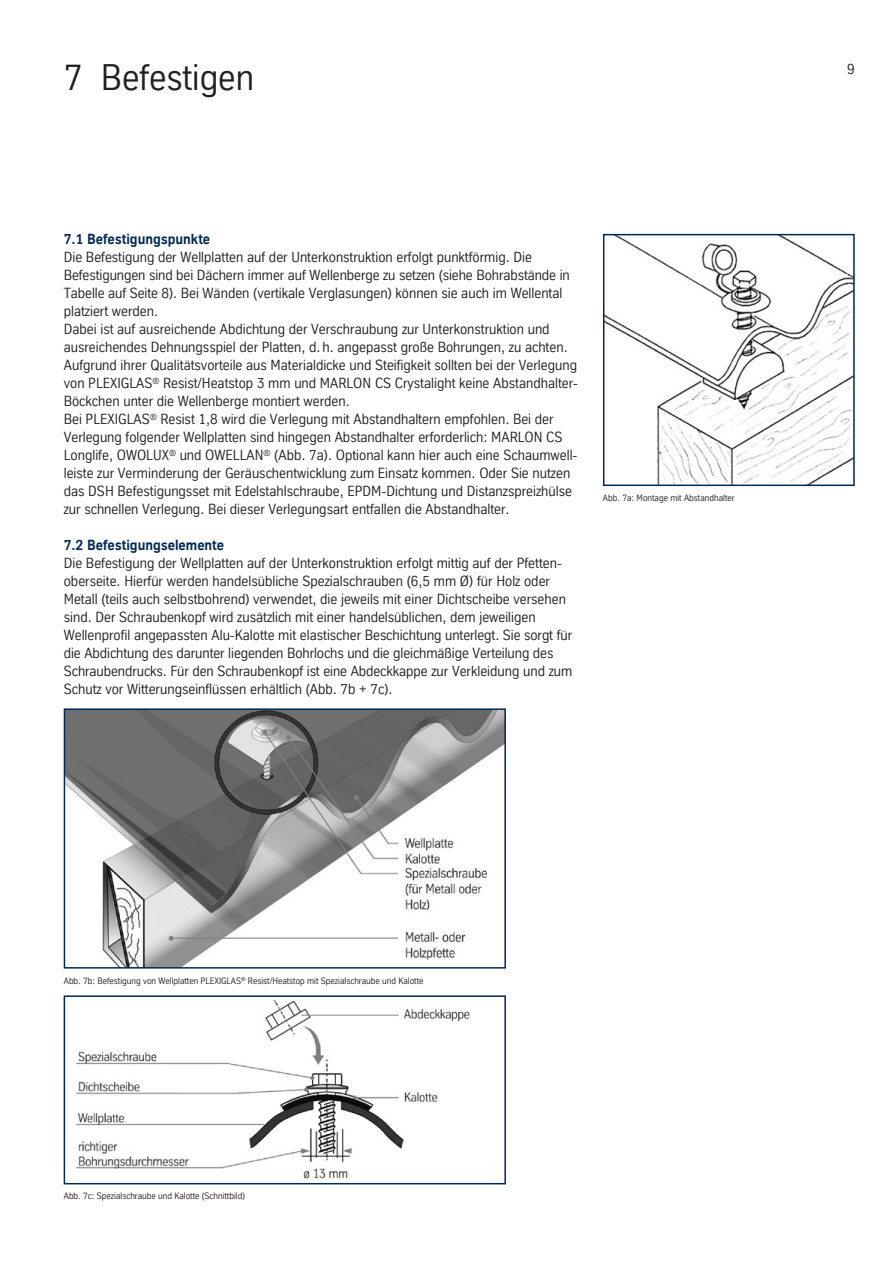
<style>
.page{position:relative;width:893px;height:1263px;background:#fff}
.page>*{position:absolute;margin:0;border:0;box-sizing:border-box;transform-origin:0 0}
.t1{font:36px "TK Type";color:#231f20}
.t2{font:14.25px/18px "TK Type";color:#231f20}
.t3{font:700 14.25px "TK Type";color:#002954}
.t4{font:9px "TK Type";color:#231f20}
</style>
<div class="page">
<img style="left:606px;top:237px;width:246px;height:246px">
<div style="left:603px;top:234px;width:252px;height:252px;border:2px solid #002954"></div>
<img style="left:67px;top:711px;width:436px;height:254px">
<div style="left:64px;top:708px;width:442px;height:260px;border:2px solid #002954"></div>
<img style="left:75px;top:1000px;width:395px;height:179px">
<div style="left:64px;top:995px;width:442px;height:189px;border:2px solid #002954"></div>
<h1 class="t1" style="left:64px;top:57px;width:192px">7 Befestigen</h1>
<p class="t3" style="left:64px;top:231px;width:148px">7.1 Befestigungspunkte</p>
<p class="t2" style="left:64px;top:248px;width:516px">Die Befestigung der Wellplatten auf der Unterkonstruktion erfolgt punktförmig. Die Befestigungen sind bei Dächern immer auf Wellenberge zu setzen (siehe Bohrabstände in Tabelle auf Seite 8). Bei Wänden (vertikale Verglasungen) können sie auch im Wellental platziert werden.<br>Dabei ist auf ausreichende Abdichtung der Verschraubung zur Unterkonstruktion und ausreichendes Dehnungsspiel der Platten, d.h. angepasst große Bohrungen, zu achten.<br>Aufgrund ihrer Qualitätsvorteile aus Materialdicke und Steifigkeit sollten bei der Verlegung von PLEXIGLAS<sup>®</sup> Resist/Heatstop 3 mm und MARLON CS Crystalight keine Abstandhalter-Böckchen unter die Wellenberge montiert werden.<br>Bei PLEXIGLAS<sup>®</sup> Resist 1,8 wird die Verlegung mit Abstandhaltern empfohlen. Bei der Verlegung folgender Wellplatten sind hingegen Abstandhalter erforderlich: MARLON CS Longlife, OWOLUX<sup>®</sup> und OWELLAN<sup>®</sup> (Abb. 7a). Optional kann hier auch eine Schaumwell&shy;leiste zur Verminderung der Geräuschentwicklung zum Einsatz kommen. Oder Sie nutzen das DSH Befestigungsset mit Edelstahlschraube, EPDM-Dichtung und Distanzspreizhülse zur schnellen Verlegung. Bei dieser Verlegungsart entfallen die Abstandhalter.</p>
<p class="t3" style="left:64px;top:537px;width:162px">7.2 Befestigungselemente</p>
<p class="t2" style="left:64px;top:554px;width:510px">Die Befestigung der Wellplatten auf der Unterkonstruktion erfolgt mittig auf der Pfetten&shy;oberseite. Hierfür werden handelsübliche Spezialschrauben (6,5 mm Ø) für Holz oder Metall (teils auch selbstbohrend) verwendet, die jeweils mit einer Dichtscheibe versehen sind. Der Schraubenkopf wird zusätzlich mit einer handelsüblichen, dem jeweiligen Wellenprofil angepassten Alu-Kalotte mit elastischer Beschichtung unterlegt. Sie sorgt für die Abdichtung des darunter liegenden Bohrlochs und die gleichmäßige Verteilung des Schraubendrucks. Für den Schraubenkopf ist eine Abdeckkappe zur Verkleidung und zum Schutz vor Witterungseinflüssen erhältlich (Abb. 7b + 7c).</p>
<p class="t4" style="left:603px;top:493px;width:133px">Abb. 7a: Montage mit Abstandhalter</p>
<p class="t4" style="left:64px;top:975px;width:361px">Abb. 7b: Befestigung von Wellplatten PLEXIGLAS<sup>®</sup> Resist/Heatstop mit Spezialschraube und Kalotte</p>
<p class="t4" style="left:64px;top:1191px;width:183px">Abb. 7c: Spezialschraube und Kalotte (Schnittbild)</p>
<p class="t2" style="left:847px;top:60px;width:9px">9</p>
</div>
